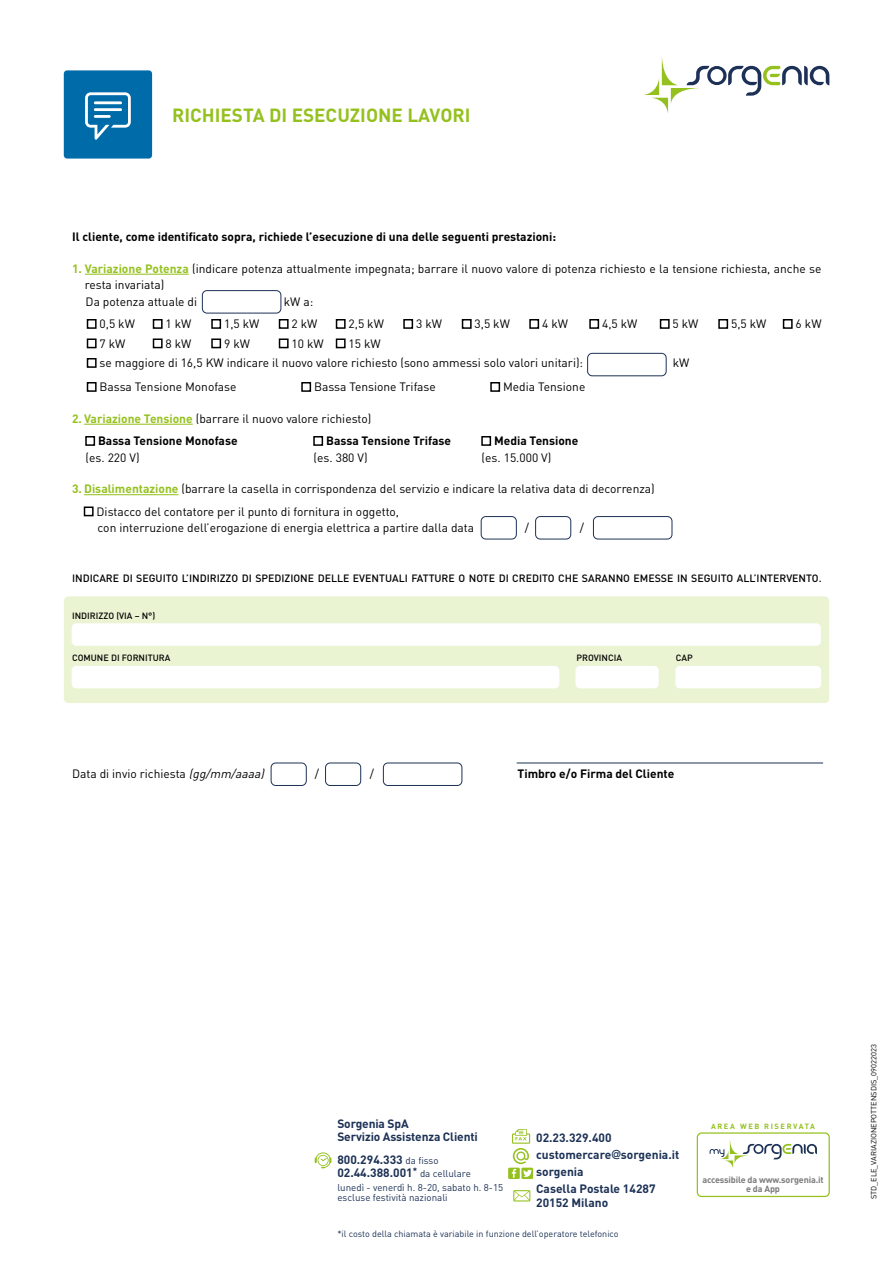
<style>
.page{position:relative;width:893px;height:1263px;background:#fff}
.page>*{position:absolute;margin:0;border:0;box-sizing:border-box;transform-origin:0 0}
.t1{font:700 18.9px "DIN";color:#95c11f}
.t2{font:12px/16.5px "DIN";color:#000}
.t3{font:700 12px "DIN";color:#000}
.t4{font:700 12px/17.2px "DIN";color:#1c3155}
.t5{font:500 10.5px "DIN";color:#000}
.t6{font:9.75px/10.5px "DIN";color:#1c3155}
.t7{font:9px "DIN";color:#1c3155}
.t8{font:500 9px "DIN";color:#000}
.t9{font:700 9px/9px "DIN";letter-spacing:-.015em;color:#7c7b7b;text-align:center}
.t10{font:7.5px "DIN";color:#000}
.t11{font:700 7.5px "DIN";letter-spacing:.21em;color:#95c11f}
.s1{font-weight:700;color:#95c11f}
.s2{font-style:italic}
.s3{font-weight:400;font-size:9.75px}
.s4{font-family:"Futura";font-weight:400}
</style>
<div class="page">
<div style="left:64px;top:596px;width:765px;height:107px;background:#eaf3d2;border-radius:5px"></div>
<div style="left:72px;top:623px;width:749px;height:23px;background:#fff;border-radius:5px"></div>
<div style="left:72px;top:666px;width:487px;height:22px;background:#fff;border-radius:5px"></div>
<div style="left:575px;top:666px;width:84px;height:22px;background:#fff;border-radius:5px"></div>
<div style="left:675px;top:666px;width:146px;height:22px;background:#fff;border-radius:5px"></div>
<hr style="left:85px;top:274px;width:104px;height:1px;background:#95c11f">
<hr style="left:84px;top:424px;width:109px;height:1px;background:#95c11f">
<hr style="left:84px;top:494px;width:94px;height:1px;background:#95c11f">
<div style="left:202px;top:290px;width:79px;height:23px;border:1px solid #1c3155;border-radius:5px"></div>
<div style="left:587px;top:353px;width:79px;height:23px;border:1px solid #1c3155;border-radius:5px"></div>
<div style="left:593px;top:516px;width:79px;height:23px;border:1px solid #1c3155;border-radius:5px"></div>
<div style="left:535px;top:516px;width:36px;height:23px;border:1px solid #1c3155;border-radius:5px"></div>
<div style="left:481px;top:516px;width:36px;height:23px;border:1px solid #1c3155;border-radius:5px"></div>
<hr style="left:517px;top:763px;width:306px;height:1px;background:#1c3155">
<div style="left:383px;top:763px;width:79px;height:23px;border:1px solid #1c3155;border-radius:5px"></div>
<div style="left:325px;top:763px;width:36px;height:23px;border:1px solid #1c3155;border-radius:5px"></div>
<div style="left:271px;top:763px;width:36px;height:23px;border:1px solid #1c3155;border-radius:5px"></div>
<svg style="left:644px;top:57px;width:185px;height:56px"></svg>
<div style="left:697px;top:1132px;width:133px;height:65px;border:1px solid #95c11f;border-radius:4px"></div>
<svg style="left:710px;top:1139px;width:107px;height:29px"></svg>
<div style="left:508px;top:1168px;width:12px;height:11px;background:#95c11f"></div>
<div style="left:521px;top:1168px;width:12px;height:11px;background:#95c11f"></div>
<svg style="left:513px;top:1190px;width:17px;height:11px"></svg>
<svg style="left:512px;top:1129px;width:20px;height:49px"></svg>
<svg style="left:315px;top:1152px;width:16px;height:16px"></svg>
<div style="left:64px;top:70px;width:88px;height:89px;background:#006ba9;border-radius:3px"></div>
<svg style="left:85px;top:92px;width:46px;height:48px"></svg>
<h1 class="t1" style="left:172px;top:103px;width:300px">RICHIESTA DI ESECUZIONE LAVORI</h1>
<p class="t3" style="left:72px;top:229px;width:486px">Il cliente, come identificato sopra, richiede l’esecuzione di una delle seguenti prestazioni:</p>
<p class="t2" style="left:85px;top:260px;width:738px;text-indent:-13px"><span class="s1">1. Variazione Potenza</span> (indicare potenza attualmente impegnata; barrare il nuovo valore di potenza richiesto e la tensione richiesta, anche se resta invariata)<br>Da potenza attuale di</p>
<p class="t2" style="left:284px;top:293px;width:31px">kW a:</p>
<p class="t2" style="left:87px;top:315px;width:49px">■ 0,5 kW</p>
<p class="t2" style="left:153px;top:315px;width:40px">■ 1 kW</p>
<p class="t2" style="left:212px;top:315px;width:49px">■ 1,5 kW</p>
<p class="t2" style="left:279px;top:315px;width:40px">■ 2 kW</p>
<p class="t2" style="left:336px;top:315px;width:49px">■ 2,5 kW</p>
<p class="t2" style="left:404px;top:315px;width:40px">■ 3 kW</p>
<p class="t2" style="left:462px;top:315px;width:49px">■ 3,5 kW</p>
<p class="t2" style="left:530px;top:315px;width:40px">■ 4 kW</p>
<p class="t2" style="left:590px;top:315px;width:49px">■ 4,5 kW</p>
<p class="t2" style="left:660px;top:315px;width:40px">■ 5 kW</p>
<p class="t2" style="left:719px;top:315px;width:49px">■ 5,5 kW</p>
<p class="t2" style="left:783px;top:315px;width:40px">■ 6 kW</p>
<p class="t2" style="left:87px;top:335px;width:40px">■ 7 kW</p>
<p class="t2" style="left:153px;top:335px;width:40px">■ 8 kW</p>
<p class="t2" style="left:212px;top:335px;width:40px">■ 9 kW</p>
<p class="t2" style="left:279px;top:335px;width:103px">■ 10 kW ■ 15 kW</p>
<p class="t2" style="left:87px;top:354px;width:498px">■ se maggiore di 16,5 KW indicare il nuovo valore richiesto (sono ammessi solo valori unitari):</p>
<p class="t2" style="left:673px;top:354px;width:18px">kW</p>
<p class="t2" style="left:87px;top:378px;width:151px">■ Bassa Tensione Monofase</p>
<p class="t2" style="left:302px;top:378px;width:136px">■ Bassa Tensione Trifase</p>
<p class="t2" style="left:491px;top:378px;width:96px">■ Media Tensione</p>
<p class="t2" style="left:72px;top:410px;width:301px"><span class="s1">2. Variazione Tensione</span> (barrare il nuovo valore richiesto)</p>
<p class="t3" style="left:86px;top:433px;width:154px">■ Bassa Tensione Monofase</p>
<p class="t3" style="left:314px;top:433px;width:139px">■ Bassa Tensione Trifase</p>
<p class="t3" style="left:482px;top:433px;width:98px">■ Media Tensione</p>
<p class="t2" style="left:86px;top:449px;width:56px">(es. 220 V)</p>
<p class="t2" style="left:314px;top:449px;width:56px">(es. 380 V)</p>
<p class="t2" style="left:482px;top:449px;width:71px">(es. 15.000 V)</p>
<p class="t2" style="left:72px;top:480px;width:584px"><span class="s1">3. Disalimentazione</span> (barrare la casella in corrispondenza del servizio e indicare la relativa data di decorrenza)</p>
<p class="t2" style="left:98px;top:503px;width:378px;text-indent:-14px">■ Distacco del contatore per il punto di fornitura in oggetto,<br>con interruzione dell’erogazione di energia elettrica a partire dalla data</p>
<p class="t2" style="left:525px;top:519px;width:6px">/</p>
<p class="t2" style="left:580px;top:519px;width:6px">/</p>
<p class="t5" style="left:72px;top:571px;width:751px">INDICARE DI SEGUITO L’INDIRIZZO DI SPEDIZIONE DELLE EVENTUALI FATTURE O NOTE DI CREDITO CHE SARANNO EMESSE IN SEGUITO ALL’INTERVENTO.</p>
<p class="t8" style="left:72px;top:610px;width:85px">INDIRIZZO (VIA – N°)</p>
<p class="t8" style="left:72px;top:652px;width:100px">COMUNE DI FORNITURA</p>
<p class="t8" style="left:577px;top:652px;width:47px">PROVINCIA</p>
<p class="t8" style="left:676px;top:652px;width:18px">CAP</p>
<p class="t2" style="left:72px;top:765px;width:196px">Data di invio richiesta <span class="s2">(gg/mm/aaaa)</span></p>
<p class="t2" style="left:315px;top:765px;width:6px">/</p>
<p class="t2" style="left:370px;top:765px;width:6px">/</p>
<p class="t3" style="left:517px;top:766px;width:158px">Timbro e/o Firma del Cliente</p>
<p class="t4" style="left:337px;top:1116px;width:142px;line-height:13.5px">Sorgenia SpA<br>Servizio Assistenza Clienti</p>
<p class="t4" style="left:337px;top:1152px;width:135px;line-height:13.5px">800.294.333 <span class="s3">da fisso<br></span>02.44.388.001<sup>*</sup> <span class="s3">da cellulare</span></p>
<p class="t6" style="left:337px;top:1182px;width:167px">lunedì - venerdì h. 8-20, sabato h. 8-15 escluse festività nazionali</p>
<p class="t7" style="left:337px;top:1227px;width:283px">*il costo della chiamata è variabile in funzione dell’operatore telefonico</p>
<p class="t4" style="left:536px;top:1128px;width:145px">02.23.329.400 customercare<span class="s4">@</span>sorgenia.it sorgenia<br>Casella Postale 14287</p>
<p class="t4" style="left:536px;top:1193px;width:74px">20152 Milano</p>
<p class="t11" style="left:711px;top:1121px;width:105px">AREA WEB RISERVATA</p>
<p class="t9" style="left:702px;top:1175px;width:123px">accessibile da www.sorgenia.it e da App</p>
<p class="t10" style="left:869px;top:1199px;width:157px;rotate:-90deg">STD_ELE_VARIAZIONEPOTTENSDIS_09022023</p>
</div>
